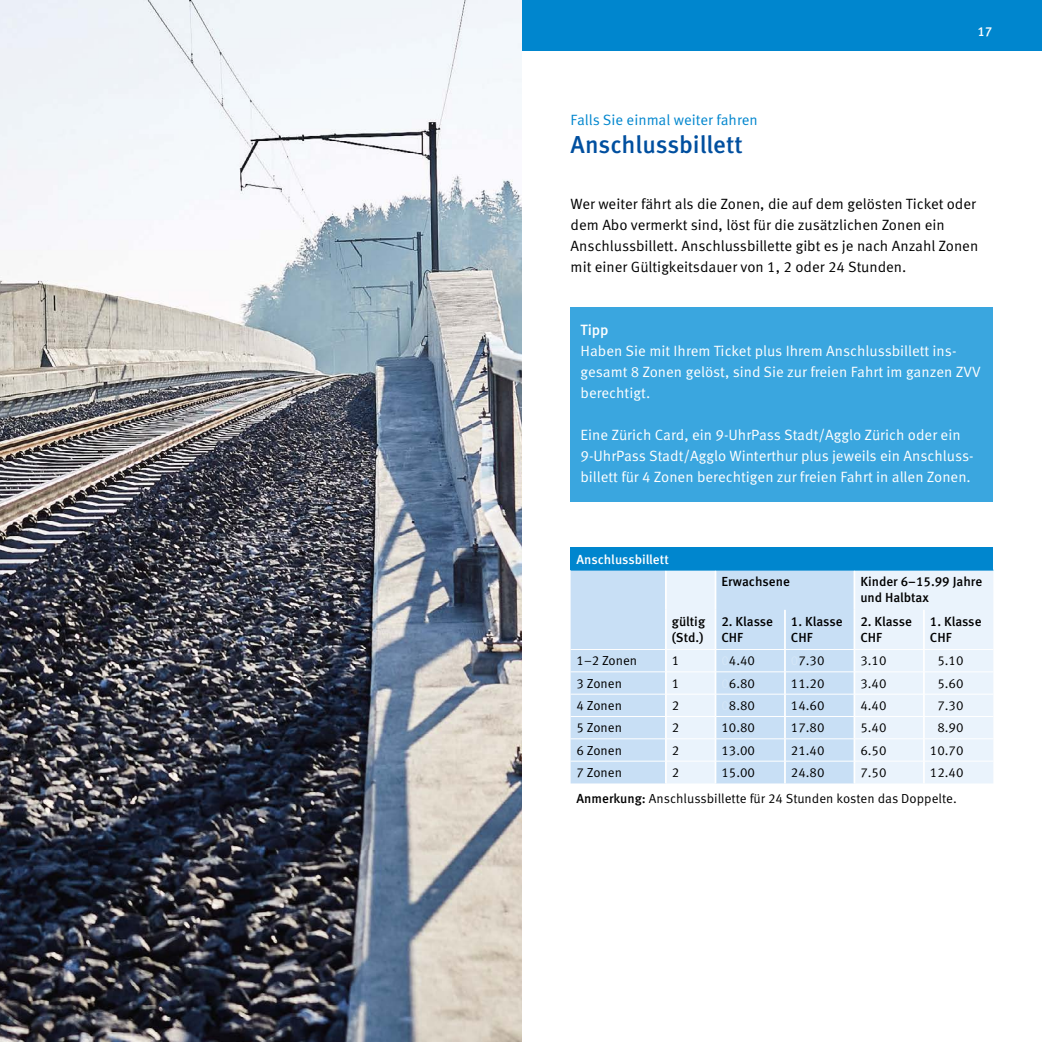
<style>
.page{position:relative;width:1042px;height:1042px;background:#fff}
.page>*{position:absolute;margin:0;border:0;box-sizing:border-box;transform-origin:0 0}
.Titel{font:500 24.5px "Meta OT";letter-spacing:-.005em;color:#004f9f}
.Text_normal_Kasten{font:14.88px/21px "Meta OT";color:#fff}
.Lauftext{font:14.88px/21px "Meta OT";color:#000}
.Übertitel{font:14.88px "Meta OT";color:#0086ce}
.Text_medium_kasten{font:500 14.88px "Meta OT";color:#fff}
.Tabelle{font:13.12px "Meta OT";color:#000}
.Tabelle_medium{font:500 13.12px "Meta OT";color:#000}
.Tabelle_medium-2{font:500 13.12px "Meta OT";letter-spacing:-.005em;color:#fff}
.s1{color:#d4e6f7}
.s2{color:#eaf3fc}
.s3{font-weight:500}
</style>
<div class="page">
<div style="left:521px;top:0;width:521px;height:50px;background:#0086ce"></div>
<img style="left:0;top:0;width:521px;height:1042px">
<div style="left:570px;top:308px;width:423px;height:194px;background:#3aa6df"></div>
<div style="left:570px;top:548px;width:423px;height:22px;background:#0086ce"></div>
<div style="left:570px;top:571px;width:95px;height:212px;background:#c8dff5"></div>
<svg style="left:667px;top:571px;width:326px;height:212px;background:#dbeaf9"></svg>
<hr style="left:714px;top:570px;width:2px;height:40px;background:#fff">
<hr style="left:853px;top:570px;width:2px;height:40px;background:#fff">
<hr style="left:714px;top:610px;width:2px;height:39px;background:#fff">
<hr style="left:784px;top:610px;width:2px;height:39px;background:#fff">
<hr style="left:853px;top:610px;width:2px;height:39px;background:#fff">
<hr style="left:923px;top:610px;width:2px;height:39px;background:#fff">
<hr style="left:714px;top:650px;width:2px;height:21px;background:#fff">
<hr style="left:784px;top:650px;width:2px;height:21px;background:#fff">
<hr style="left:853px;top:650px;width:2px;height:21px;background:#fff">
<hr style="left:923px;top:650px;width:2px;height:21px;background:#fff">
<hr style="left:714px;top:672px;width:2px;height:22px;background:#fff">
<hr style="left:784px;top:672px;width:2px;height:22px;background:#fff">
<hr style="left:853px;top:672px;width:2px;height:22px;background:#fff">
<hr style="left:923px;top:672px;width:2px;height:22px;background:#fff">
<hr style="left:714px;top:694px;width:2px;height:22px;background:#fff">
<hr style="left:784px;top:694px;width:2px;height:22px;background:#fff">
<hr style="left:853px;top:694px;width:2px;height:22px;background:#fff">
<hr style="left:923px;top:694px;width:2px;height:22px;background:#fff">
<hr style="left:714px;top:717px;width:2px;height:21px;background:#fff">
<hr style="left:784px;top:717px;width:2px;height:21px;background:#fff">
<hr style="left:853px;top:717px;width:2px;height:21px;background:#fff">
<hr style="left:923px;top:717px;width:2px;height:21px;background:#fff">
<hr style="left:714px;top:739px;width:2px;height:22px;background:#fff">
<hr style="left:784px;top:739px;width:2px;height:22px;background:#fff">
<hr style="left:853px;top:739px;width:2px;height:22px;background:#fff">
<hr style="left:923px;top:739px;width:2px;height:22px;background:#fff">
<hr style="left:714px;top:761px;width:2px;height:22px;background:#fff">
<hr style="left:784px;top:761px;width:2px;height:22px;background:#fff">
<hr style="left:853px;top:761px;width:2px;height:22px;background:#fff">
<hr style="left:923px;top:761px;width:2px;height:22px;background:#fff">
<hr style="left:570px;top:649px;width:96px;height:1px;background:#fff">
<hr style="left:666px;top:649px;width:49px;height:1px;background:#fff">
<hr style="left:715px;top:649px;width:70px;height:1px;background:#fff">
<hr style="left:785px;top:649px;width:69px;height:1px;background:#fff">
<hr style="left:854px;top:649px;width:70px;height:1px;background:#fff">
<hr style="left:924px;top:649px;width:69px;height:1px;background:#fff">
<hr style="left:570px;top:671px;width:96px;height:1px;background:#fff">
<hr style="left:666px;top:671px;width:49px;height:1px;background:#fff">
<hr style="left:715px;top:671px;width:70px;height:1px;background:#fff">
<hr style="left:785px;top:671px;width:69px;height:1px;background:#fff">
<hr style="left:854px;top:671px;width:70px;height:1px;background:#fff">
<hr style="left:924px;top:671px;width:69px;height:1px;background:#fff">
<hr style="left:570px;top:694px;width:96px;height:1px;background:#fff">
<hr style="left:666px;top:694px;width:49px;height:1px;background:#fff">
<hr style="left:715px;top:694px;width:70px;height:1px;background:#fff">
<hr style="left:785px;top:694px;width:69px;height:1px;background:#fff">
<hr style="left:854px;top:694px;width:70px;height:1px;background:#fff">
<hr style="left:924px;top:694px;width:69px;height:1px;background:#fff">
<hr style="left:570px;top:716px;width:96px;height:1px;background:#fff">
<hr style="left:666px;top:716px;width:49px;height:1px;background:#fff">
<hr style="left:715px;top:716px;width:70px;height:1px;background:#fff">
<hr style="left:785px;top:716px;width:69px;height:1px;background:#fff">
<hr style="left:854px;top:716px;width:70px;height:1px;background:#fff">
<hr style="left:924px;top:716px;width:69px;height:1px;background:#fff">
<hr style="left:570px;top:738px;width:96px;height:1px;background:#fff">
<hr style="left:666px;top:738px;width:49px;height:1px;background:#fff">
<hr style="left:715px;top:738px;width:70px;height:1px;background:#fff">
<hr style="left:785px;top:738px;width:69px;height:1px;background:#fff">
<hr style="left:854px;top:738px;width:70px;height:1px;background:#fff">
<hr style="left:924px;top:738px;width:69px;height:1px;background:#fff">
<hr style="left:570px;top:761px;width:96px;height:1px;background:#fff">
<hr style="left:666px;top:761px;width:49px;height:1px;background:#fff">
<hr style="left:715px;top:761px;width:70px;height:1px;background:#fff">
<hr style="left:785px;top:761px;width:69px;height:1px;background:#fff">
<hr style="left:854px;top:761px;width:70px;height:1px;background:#fff">
<hr style="left:924px;top:761px;width:69px;height:1px;background:#fff">
<hr style="left:570px;top:570px;width:96px;height:1px;background:#0086ce">
<hr style="left:666px;top:570px;width:49px;height:1px;background:#0086ce">
<hr style="left:715px;top:570px;width:70px;height:1px;background:#0086ce">
<hr style="left:785px;top:570px;width:69px;height:1px;background:#0086ce">
<hr style="left:854px;top:570px;width:70px;height:1px;background:#0086ce">
<hr style="left:924px;top:570px;width:69px;height:1px;background:#0086ce">
<p class="Übertitel" style="left:570px;top:111px;width:189px">Falls Sie einmal weiter fahren</p>
<p class="Titel" style="left:570px;top:130px;width:174px">Anschlussbillett</p>
<p class="Tabelle_medium-2" style="left:977px;top:23px;width:16px">17</p>
<p class="Lauftext" style="left:570px;top:193px;width:409px">Wer weiter fährt als die Zonen, die auf dem gelösten Ticket oder dem Abo vermerkt sind, löst für die zusätzlichen Zonen ein Anschlussbillett. Anschlussbillette gibt es je nach Anzahl Zonen mit einer Gültigkeitsdauer von 1, 2 oder 24 Stunden.</p>
<p class="Text_medium_kasten" style="left:580px;top:320px;width:30px">Tipp</p>
<p class="Text_normal_Kasten" style="left:580px;top:340px;width:401px">Haben Sie mit Ihrem Ticket plus Ihrem Anschlussbillett ins&shy;gesamt 8 Zonen gelöst, sind Sie zur freien Fahrt im ganzen ZVV berechtigt.</p>
<p class="Text_normal_Kasten" style="left:580px;top:424px;width:395px">Eine Zürich Card, ein 9-UhrPass Stadt/Agglo Zürich oder ein<br>9-UhrPass Stadt/Agglo Winterthur plus jeweils ein Anschluss&shy;billett für 4 Zonen berechtigen zur freien Fahrt in allen Zonen.</p>
<p class="Tabelle_medium-2" style="left:576px;top:551px;width:94px">Anschlussbillett</p>
<p class="Tabelle_medium" style="left:672px;top:613px;width:35px">gültig</p>
<p class="Tabelle_medium" style="left:672px;top:629px;width:33px">(Std.)</p>
<p class="Tabelle_medium" style="left:721px;top:573px;width:70px">Erwachsene</p>
<p class="Tabelle_medium" style="left:860px;top:573px;width:123px">Kinder 6–15.99 Jahre</p>
<p class="Tabelle_medium" style="left:860px;top:589px;width:70px">und Halbtax</p>
<p class="Tabelle_medium" style="left:721px;top:613px;width:53px">2. Klasse</p>
<p class="Tabelle_medium" style="left:721px;top:629px;width:23px">CHF</p>
<p class="Tabelle_medium" style="left:791px;top:613px;width:53px">1. Klasse</p>
<p class="Tabelle_medium" style="left:791px;top:629px;width:23px">CHF</p>
<p class="Tabelle_medium" style="left:860px;top:613px;width:53px">2. Klasse</p>
<p class="Tabelle_medium" style="left:860px;top:629px;width:23px">CHF</p>
<p class="Tabelle_medium" style="left:930px;top:613px;width:53px">1. Klasse</p>
<p class="Tabelle_medium" style="left:930px;top:629px;width:23px">CHF</p>
<p class="Tabelle" style="left:576px;top:653px;width:62px">1–2 Zonen</p>
<p class="Tabelle" style="left:672px;top:653px;width:9px">1</p>
<p class="Tabelle" style="left:721px;top:653px;width:35px"><span class="s1">0</span>4.40</p>
<p class="Tabelle" style="left:791px;top:653px;width:35px"><span class="s1">0</span>7.30</p>
<p class="Tabelle" style="left:860px;top:653px;width:28px">3.10</p>
<p class="Tabelle" style="left:930px;top:653px;width:35px"><span class="s2">0</span>5.10</p>
<p class="Tabelle" style="left:576px;top:675px;width:47px">3 Zonen</p>
<p class="Tabelle" style="left:672px;top:675px;width:9px">1</p>
<p class="Tabelle" style="left:721px;top:675px;width:35px"><span class="s1">0</span>6.80</p>
<p class="Tabelle" style="left:791px;top:675px;width:35px">11.20</p>
<p class="Tabelle" style="left:860px;top:675px;width:28px">3.40</p>
<p class="Tabelle" style="left:930px;top:675px;width:35px"><span class="s2">0</span>5.60</p>
<p class="Tabelle" style="left:576px;top:698px;width:47px">4 Zonen</p>
<p class="Tabelle" style="left:672px;top:698px;width:9px">2</p>
<p class="Tabelle" style="left:721px;top:698px;width:35px"><span class="s1">0</span>8.80</p>
<p class="Tabelle" style="left:791px;top:698px;width:35px">14.60</p>
<p class="Tabelle" style="left:860px;top:698px;width:28px">4.40</p>
<p class="Tabelle" style="left:930px;top:698px;width:35px"><span class="s2">0</span>7.30</p>
<p class="Tabelle" style="left:576px;top:720px;width:47px">5 Zonen</p>
<p class="Tabelle" style="left:672px;top:720px;width:9px">2</p>
<p class="Tabelle" style="left:721px;top:720px;width:35px">10.80</p>
<p class="Tabelle" style="left:791px;top:720px;width:35px">17.80</p>
<p class="Tabelle" style="left:860px;top:720px;width:28px">5.40</p>
<p class="Tabelle" style="left:930px;top:720px;width:35px"><span class="s2">0</span>8.90</p>
<p class="Tabelle" style="left:576px;top:742px;width:47px">6 Zonen</p>
<p class="Tabelle" style="left:672px;top:742px;width:9px">2</p>
<p class="Tabelle" style="left:721px;top:742px;width:35px">13.00</p>
<p class="Tabelle" style="left:791px;top:742px;width:35px">21.40</p>
<p class="Tabelle" style="left:860px;top:742px;width:28px">6.50</p>
<p class="Tabelle" style="left:930px;top:742px;width:35px">10.70</p>
<p class="Tabelle" style="left:576px;top:764px;width:47px">7 Zonen</p>
<p class="Tabelle" style="left:672px;top:764px;width:9px">2</p>
<p class="Tabelle" style="left:721px;top:764px;width:35px">15.00</p>
<p class="Tabelle" style="left:791px;top:764px;width:35px">24.80</p>
<p class="Tabelle" style="left:860px;top:764px;width:28px">7.50</p>
<p class="Tabelle" style="left:930px;top:764px;width:35px">12.40</p>
<p class="Tabelle" style="left:576px;top:791px;width:382px"><span class="s3">Anmerkung:</span> Anschlussbillette für 24 Stunden kosten das Doppelte.</p>
</div>
